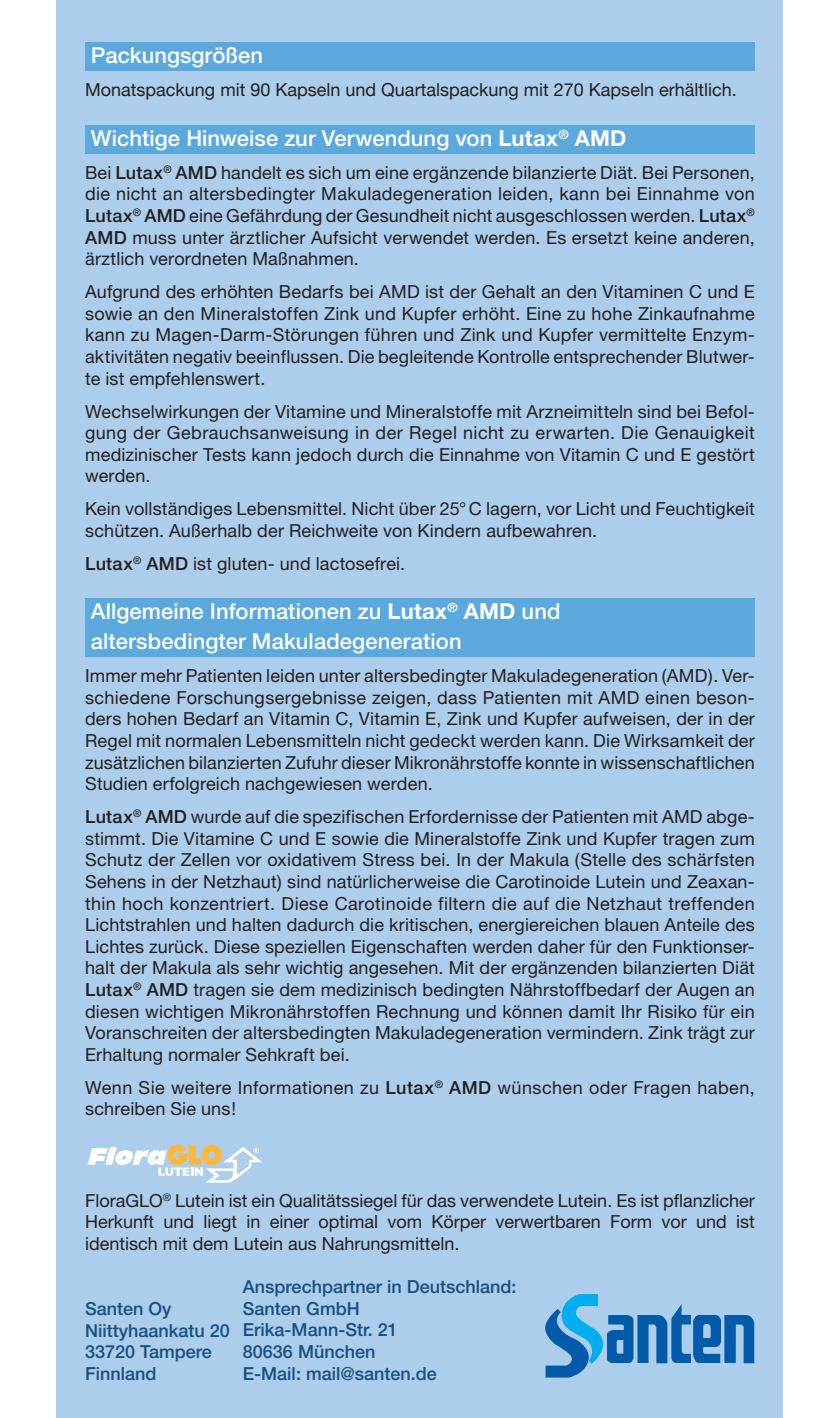
<style>
.page{position:relative;width:840px;height:1418px;background:#fff}
.page>*{position:absolute;margin:0;border:0;box-sizing:border-box;transform-origin:0 0}
.t1{font:500 22px/30px "Helvetica Neue";color:#fff}
.t2{font:18px/21.6px "Helvetica Neue";letter-spacing:.01em;color:#231f20;text-align:justify}
.t3{font:500 18px/21.6px "Helvetica Neue";color:#185181}
.s1{font-weight:700}
.s2{font-weight:500}
</style>
<div class="page">
<div style="left:57px;top:0;width:725px;height:1417px;background:#accdeb"></div>
<div style="left:85px;top:43px;width:669px;height:28px;background:#5ba8dc"></div>
<div style="left:85px;top:125px;width:669px;height:28px;background:#5ba8dc"></div>
<div style="left:85px;top:598px;width:669px;height:58px;background:#5ba8dc"></div>
<svg style="left:545px;top:1294px;width:208px;height:83px"></svg>
<svg style="left:87px;top:1144px;width:175px;height:38px"></svg>
<p class="t1" style="left:91px;top:40px;width:173px">Packungsgrößen</p>
<p class="t2" style="left:85px;top:79px;width:652px">Monatspackung mit 90 Kapseln und Quartalspackung mit 270 Kapseln erhältlich.</p>
<p class="t1" style="left:91px;top:123px;width:537px">Wichtige Hinweise zur Verwendung von <span class="s1">Lutax</span><sup>®</sup> <span class="s1">AMD</span></p>
<p class="t2" style="left:85px;top:161px;width:671px">Bei <span class="s2">Lutax</span><sup>®</sup> <span class="s2">AMD</span> handelt es sich um eine ergänzende bilanzierte Diät. Bei Personen, die nicht an altersbedingter Makuladegeneration leiden, kann bei Einnahme von <span class="s2">Lutax</span><sup>®</sup> <span class="s2">AMD</span> eine Gefährdung der Gesundheit nicht ausgeschlossen werden. <span class="s2">Lutax</span><sup>® </sup><span class="s2">AMD</span> muss unter ärztlicher Aufsicht verwendet werden. Es ersetzt keine anderen, ärztlich verordneten Maßnahmen.</p>
<p class="t2" style="left:85px;top:281px;width:671px">Aufgrund des erhöhten Bedarfs bei AMD ist der Gehalt an den Vitaminen C und E sowie an den Mineralstoffen Zink und Kupfer erhöht. Eine zu hohe Zinkaufnahme kann zu Magen-Darm-Störungen führen und Zink und Kupfer vermittelte Enzym&shy;aktivitäten negativ beeinflussen. Die begleitende Kontrolle entsprechender Blutwer&shy;te ist empfehlenswert.</p>
<p class="t2" style="left:85px;top:400px;width:670px">Wechselwirkungen der Vitamine und Mineralstoffe mit Arzneimitteln sind bei Befol&shy;gung der Gebrauchsanweisung in der Regel nicht zu erwarten. Die Genauigkeit medizinischer Tests kann jedoch durch die Einnahme von Vitamin C und E gestört werden.</p>
<p class="t2" style="left:85px;top:498px;width:671px">Kein vollständiges Lebensmittel. Nicht über 25°C lagern, vor Licht und Feuchtigkeit schützen. Außerhalb der Reichweite von Kindern aufbewahren.</p>
<p class="t2" style="left:85px;top:552px;width:321px"><span class="s2">Lutax</span><sup>®</sup> <span class="s2">AMD</span> ist gluten- und lactosefrei.</p>
<p class="t1" style="left:91px;top:596px;width:471px">Allgemeine Informationen zu <span class="s1">Lutax</span><sup>®</sup> <span class="s1">AMD</span> und altersbedingter Makuladegeneration</p>
<p class="t2" style="left:85px;top:664px;width:671px">Immer mehr Patienten leiden unter altersbedingter Makuladegeneration (AMD). Ver&shy;schiedene Forschungsergebnisse zeigen, dass Patienten mit AMD einen beson&shy;ders hohen Bedarf an Vitamin C, Vitamin E, Zink und Kupfer aufweisen, der in der Regel mit normalen Lebensmitteln nicht gedeckt werden kann. Die Wirksamkeit der zusätzlichen bilanzierten Zufuhr dieser Mikronährstoffe konnte in wissenschaftlichen Studien erfolgreich nachgewiesen werden.</p>
<p class="t2" style="left:85px;top:805px;width:671px"><span class="s2">Lutax</span><sup>®</sup> <span class="s2">AMD</span> wurde auf die spezifischen Erfordernisse der Patienten mit AMD abge&shy;stimmt. Die Vitamine C und E sowie die Mineralstoffe Zink und Kupfer tragen zum Schutz der Zellen vor oxidativem Stress bei. In der Makula (Stelle des schärfsten Sehens in der Netzhaut) sind natürlicherweise die Carotinoide Lutein und Zeaxan&shy;thin hoch konzentriert. Diese Carotinoide filtern die auf die Netzhaut treffenden Lichtstrahlen und halten dadurch die kritischen, energiereichen blauen Anteile des Lichtes zurück. Diese speziellen Eigenschaften werden daher für den Funktionser&shy;halt der Makula als sehr wichtig angesehen. Mit der ergänzenden bilanzierten Diät <span class="s2">Lutax</span><sup>®</sup> <span class="s2">AMD</span> tragen sie dem medizinisch bedingten Nährstoffbedarf der Augen an diesen wichtigen Mikronährstoffen Rechnung und können damit Ihr Risiko für ein Voranschreiten der altersbedingten Makuladegeneration vermindern. Zink trägt zur Erhaltung normaler Sehkraft bei.</p>
<p class="t2" style="left:85px;top:1076px;width:670px">Wenn Sie weitere Informationen zu <span class="s2">Lutax</span><sup>®</sup> <span class="s2">AMD</span> wünschen oder Fragen haben, schreiben Sie uns!</p>
<p class="t2" style="left:85px;top:1189px;width:671px">FloraGlo<sup>®</sup> Lutein ist ein Qualitätssiegel für das verwendete Lutein. Es ist pflanzlicher Herkunft und liegt in einer optimal vom Körper verwertbaren Form vor und ist identisch mit dem Lutein aus Nahrungsmitteln.</p>
<p class="t3" style="left:85px;top:1297px;width:146px">Santen Oy<br>Niittyhaankatu 20<br>33720 Tampere<br>Finnland</p>
<p class="t3" style="left:243px;top:1275px;width:275px">Ansprechpartner in Deutschland:<br>Santen GmbH<br>Erika-Mann-Str. 21<br>80636 München<br>E-Mail: mail@santen.de</p>
</div>
